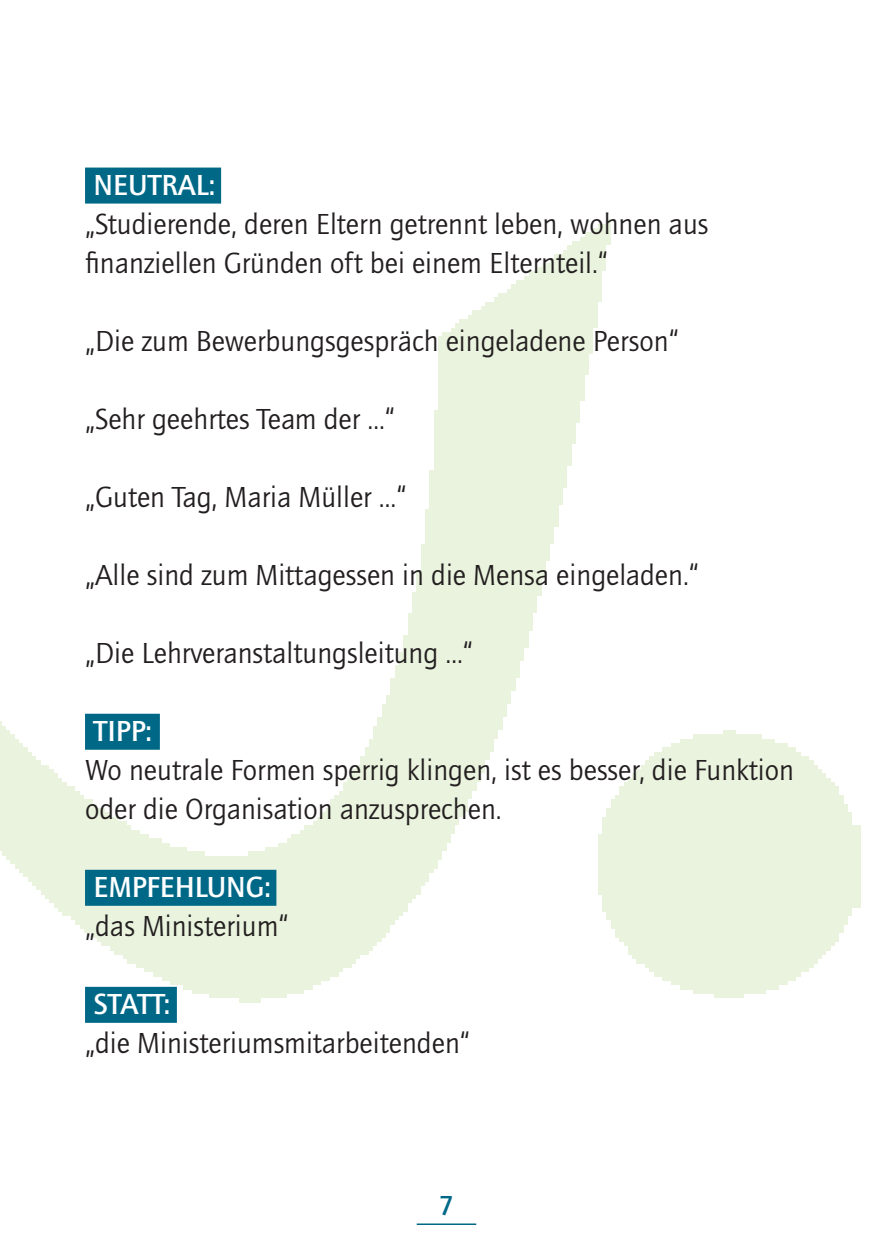
<style>
.page{position:relative;width:893px;height:1259px;background:#fff}
.page>*{position:absolute;margin:0;border:0;box-sizing:border-box;transform-origin:0 0}
.t1{font:30px/39px "Quay Sans ITC Std";color:#231f20}
.t2{font:500 30px "Quay Sans ITC Std";color:#fff}
.t3{font:500 28.5px "Quay Sans ITC Std";color:#006887;scale:.95 1}
</style>
<div class="page">
<hr style="left:417px;top:1223px;width:59px;height:2px;background:#006887">
<div style="left:85px;top:168px;width:136px;height:36px;background:#006887"></div>
<div style="left:85px;top:714px;width:75px;height:36px;background:#006887"></div>
<div style="left:85px;top:870px;width:191px;height:36px;background:#006887"></div>
<div style="left:85px;top:987px;width:92px;height:36px;background:#006887"></div>
<p class="t2" style="left:94px;top:167px;width:123px">NEUTRAL:</p>
<p class="t1" style="left:85px;top:204px;width:625px">„Studierende, deren Eltern getrennt leben, wohnen aus finanziellen Gründen oft bei einem Elternteil.“</p>
<p class="t1" style="left:85px;top:321px;width:595px">„Die zum Bewerbungsgespräch eingeladene Person“</p>
<p class="t1" style="left:85px;top:399px;width:311px">„Sehr geehrtes Team der …“</p>
<p class="t1" style="left:85px;top:477px;width:323px">„Guten Tag, Maria Müller …“</p>
<p class="t1" style="left:85px;top:555px;width:615px">„Alle sind zum Mittagessen in die Mensa eingeladen.“</p>
<p class="t1" style="left:85px;top:633px;width:389px">„Die Lehrveranstaltungsleitung …“</p>
<p class="t2" style="left:94px;top:713px;width:60px">TIPP:</p>
<p class="t1" style="left:85px;top:750px;width:710px">Wo neutrale Formen sperrig klingen, ist es besser, die Funktion oder die Organisation anzusprechen.</p>
<p class="t2" style="left:94px;top:869px;width:179px">EMPFEHLUNG:</p>
<p class="t1" style="left:85px;top:906px;width:205px">„das Ministerium“</p>
<p class="t2" style="left:94px;top:986px;width:78px">STATT:</p>
<p class="t1" style="left:85px;top:1023px;width:386px">„die Ministeriumsmitarbeitenden“</p>
<p class="t3" style="left:439px;top:1188px;width:17px">7</p>
</div>
